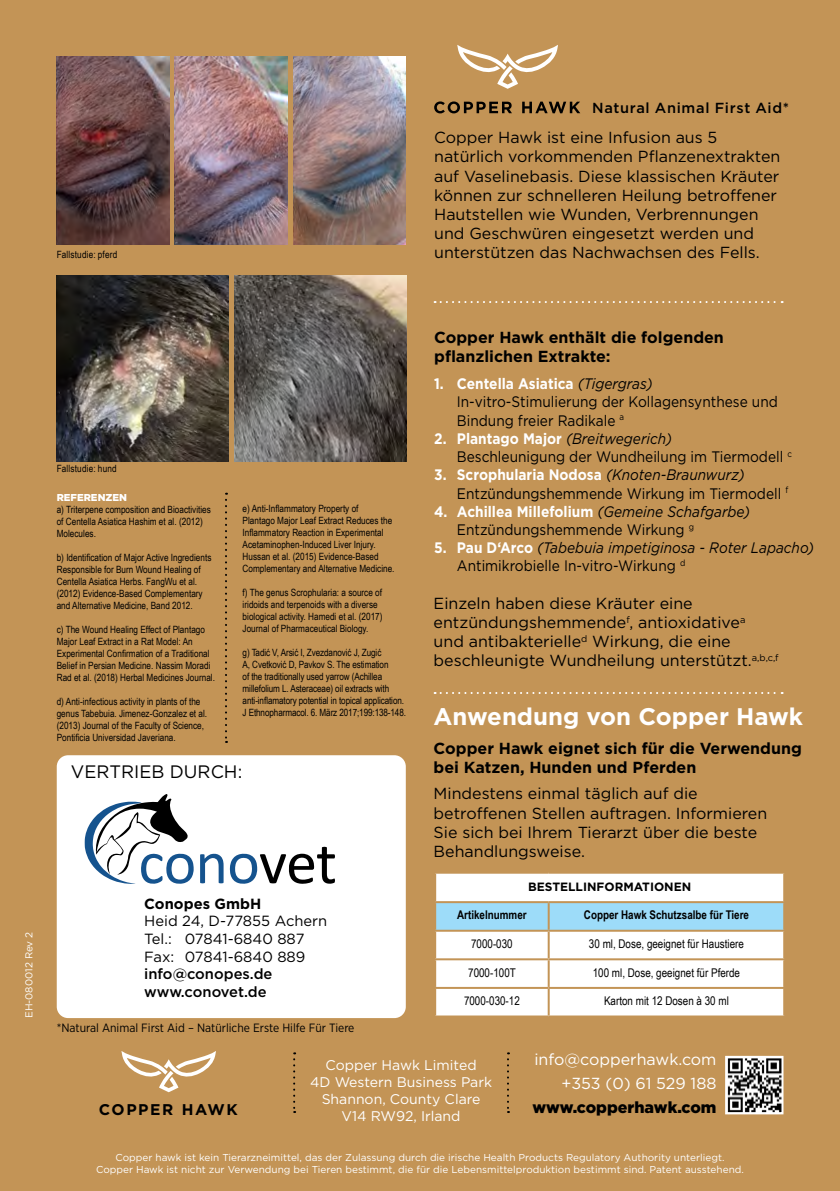
<style>
.page{position:relative;width:840px;height:1191px;background:#fff}
.page>*{position:absolute;margin:0;border:0;box-sizing:border-box;transform-origin:0 0}
.t1{font:700 24px "Gotham";color:#fff}
.t2{font:18px "Gotham";color:#000}
.t3{font:16px/19.2px "Gotham";color:#000}
.t4{font:700 16px/19.2px "Gotham";color:#000}
.t5{font:16px/24px "Gotham";color:#fff;text-align:right}
.t6{font:900 16px "Gotham";color:#000}
.t7{font:700 15.4px "Gotham";letter-spacing:.1em;color:#000}
.t8{font:15.2px/18.2px "Gotham";color:#000;scale:.9 1}
.t9{font:italic 15.2px/18.2px "Gotham";color:#000;scale:.9 1}
.t10{font:14.8px/17.6px "Gotham";color:#000}
.t11{font:500 14.8px/17.6px "Gotham";color:#000}
.t12{font:700 14.8px "Gotham";color:#000}
.t13{font:500 14.6px "Gotham";letter-spacing:.045em;color:#000}
.t14{font:14px/16.8px "Gotham";color:#fff;text-align:center}
.t15{font:12px "Arial Narrow";color:#000}
.t16{font:12px "Gotham Narrow";color:#000}
.t17{font:700 12px "Arial Narrow";color:#000}
.t18{font:700 12px "Gotham";color:#000}
.t19{font:10px/12px "Arial Narrow";color:#000}
.t20{font:10px/12px "Gotham";color:#fff;text-align:center}
.t21{font:10px "Arial Narrow";letter-spacing:.02em;color:#000}
.t22{font:900 10px "Gotham";color:#fff}
.s1{font-weight:700;color:#fff}
.s2{font-style:italic}
.s3{font-weight:700;font-style:normal;color:#fff}
.s4{font-style:normal}
</style>
<div class="page">
<div style="left:0;top:0;width:839px;height:1191px;background:#c39456"></div>
<svg style="left:434px;top:101px;width:146px;height:12px"></svg>
<svg style="left:457px;top:45px;width:100px;height:44px"></svg>
<svg style="left:121px;top:1051px;width:95px;height:41px"></svg>
<svg style="left:507px;top:1052px;width:1px;height:61px"></svg>
<svg style="left:293px;top:1052px;width:2px;height:61px"></svg>
<svg style="left:434px;top:692px;width:348px;height:2px"></svg>
<svg style="left:434px;top:301px;width:348px;height:2px"></svg>
<div style="left:57px;top:755px;width:348px;height:263px;background:#fff;border-radius:11px"></div>
<div style="left:436px;top:873px;width:346px;height:142px;background:#fff"></div>
<div style="left:436px;top:903px;width:346px;height:26px;background:#9ddcf9"></div>
<hr style="left:547px;top:931px;width:2px;height:27px;background:#c39456">
<hr style="left:434px;top:958px;width:114px;height:2px;background:#c39456">
<hr style="left:548px;top:958px;width:236px;height:2px;background:#c39456">
<hr style="left:547px;top:960px;width:2px;height:27px;background:#c39456">
<hr style="left:434px;top:987px;width:114px;height:2px;background:#c39456">
<hr style="left:548px;top:987px;width:236px;height:2px;background:#c39456">
<hr style="left:547px;top:989px;width:2px;height:26px;background:#c39456">
<hr style="left:434px;top:901px;width:114px;height:2px;background:#c39456">
<hr style="left:548px;top:901px;width:236px;height:2px;background:#c39456">
<hr style="left:547px;top:903px;width:2px;height:26px;background:#c39456">
<hr style="left:434px;top:929px;width:114px;height:2px;background:#c39456">
<hr style="left:548px;top:929px;width:236px;height:2px;background:#c39456">
<svg style="left:225px;top:493px;width:2px;height:250px"></svg>
<img style="left:57px;top:57px;width:112px;height:187px">
<img style="left:57px;top:275px;width:171px;height:186px">
<img style="left:234px;top:275px;width:172px;height:186px">
<img style="left:175px;top:57px;width:112px;height:187px">
<img style="left:293px;top:57px;width:112px;height:187px">
<svg style="left:725px;top:1055px;width:59px;height:60px;background:#949391"></svg>
<svg style="left:200px;top:853px;width:23px;height:30px"></svg>
<svg style="left:230px;top:846px;width:104px;height:37px"></svg>
<svg style="left:85px;top:794px;width:108px;height:89px"></svg>
<p class="t21" style="left:57px;top:247px;width:62px">Fallstudie: pferd</p>
<h3 class="t13" style="left:591px;top:98px;width:198px">Natural Animal First Aid*</h3>
<p class="t3" style="left:434px;top:128px;width:347px">Copper Hawk ist eine Infusion aus 5 natürlich vorkommenden Pflanzenextrakten auf Vaselinebasis. Diese klassischen Kräuter können zur schnelleren Heilung betroffener Hautstellen wie Wunden, Verbrennungen und Geschwüren eingesetzt werden und unterstützen das Nachwachsen des Fells.</p>
<p class="t20" style="left:23px;top:1018px;width:88px;rotate:-90deg">EH-080012 Rev 2</p>
<p class="t21" style="left:57px;top:461px;width:61px">Fallstudie: hund</p>
<p class="t22" style="left:57px;top:490px;width:72px">REFERENZEN</p>
<p class="t19" style="left:57px;top:503px;width:156px">a) Triterpene composition and Bioactivities of Centella Asiatica Hashim et al. (2012)<br>Molecules.</p>
<p class="t19" style="left:57px;top:551px;width:156px">b) Identification of Major Active Ingredients Responsible for Burn Wound Healing of Centella Asiatica Herbs. FangWu et al. (2012) Evidence-Based Complementary and Alternative Medicine, Band 2012.</p>
<p class="t19" style="left:57px;top:623px;width:160px">c) The Wound Healing Effect of Plantago Major Leaf Extract in a Rat Model: An Experimental Confirmation of a Traditional Belief in Persian Medicine. Nassim Moradi Rad et al. (2018) Herbal Medicines Journal.</p>
<p class="t19" style="left:57px;top:695px;width:152px">d) Anti-infectious activity in plants of the genus Tabebuia. Jimenez-Gonzalez et al. (2013) Journal of the Faculty of Science, Pontificia Universidad Javeriana.</p>
<p class="t19" style="left:242px;top:502px;width:153px">e) Anti-Inflammatory Property of<br>Plantago Major Leaf Extract Reduces the Inflammatory Reaction in Experimental Acetaminophen-Induced Liver Injury.<br>Hussan et al. (2015) Evidence-Based Complementary and Alternative Medicine.</p>
<p class="t19" style="left:242px;top:586px;width:141px">f) The genus Scrophularia: a source of iridoids and terpenoids with a diverse biological activity. Hamedi et al. (2017)<br>Journal of Pharmaceutical Biology.</p>
<p class="t19" style="left:242px;top:646px;width:165px">g) Tadić V, Arsić I, Zvezdanović J, Zugić<br>A, Cvetković D, Pavkov S. The estimation<br>of the traditionally used yarrow (Achillea millefolium L. Asteraceae) oil extracts with anti-inflamatory potential in topical application.<br>J Ethnopharmacol. 6. März 2017;199:138-148.</p>
<h2 class="t2" style="left:71px;top:760px;width:173px">VERTRIEB DURCH:</h2>
<h3 class="t12" style="left:144px;top:893px;width:118px">Conopes GmbH</h3>
<h3 class="t10" style="left:144px;top:912px;width:184px">Heid 24, D-77855 Achern<br>Tel.: 07841-6840 887<br>Fax: 07841-6840 889</h3>
<h3 class="t11" style="left:144px;top:965px;width:130px">info@conopes.de www.conovet.de</h3>
<p class="t16" style="left:57px;top:1020px;width:299px">*Natural Animal First Aid – Natürliche Erste Hilfe Für Tiere</p>
<h3 class="t4" style="left:434px;top:328px;width:291px">Copper Hawk enthält die folgenden pflanzlichen Extrakte:</h3>
<h3 class="t8" style="left:456px;top:374px;width:358px;text-indent:-23px"><span class="s1">1. Centella Asiatica</span> <span class="s2">(Tigergras)<br></span>In-vitro-Stimulierung der Kollagensynthese und<br>Bindung freier Radikale <sup>a</sup></h3>
<h3 class="t8" style="left:456px;top:429px;width:373px;text-indent:-23px"><span class="s1">2. Plantago Major</span> <span class="s2">(Breitwegerich)<br></span>Beschleunigung der Wundheilung im Tiermodell <sup>c</sup></h3>
<h3 class="t8" style="left:456px;top:465px;width:369px;text-indent:-23px"><span class="s1">3. Scrophularia Nodosa</span> <span class="s2">(Knoten-Braunwurz)<br></span>Entzündungshemmende Wirkung im Tiermodell <sup>f</sup></h3>
<h3 class="t8" style="left:456px;top:502px;width:327px;text-indent:-23px"><span class="s1">4. Achillea Millefolium</span> <span class="s2">(Gemeine Schafgarbe)<br></span>Entzündungshemmende Wirkung <sup>g</sup></h3>
<h3 class="t9" style="left:456px;top:538px;width:398px;text-indent:-23px"><span class="s3">5. Pau D‘Arco</span> (Tabebuia impetiginosa - Roter Lapacho)<br><span class="s4">Antimikrobielle In-vitro-Wirkung</span> <sup>d</sup></h3>
<h3 class="t3" style="left:433px;top:593px;width:346px">Einzeln haben diese Kräuter eine entzündungshemmende<sup>f</sup>, antioxidative<sup>a </sup>und antibakterielle<sup>d</sup> Wirkung, die eine beschleunigte Wundheilung unterstützt.<sup>a,b,c,f</sup></h3>
<h1 class="t1" style="left:433px;top:700px;width:371px">Anwendung von Copper Hawk</h1>
<h3 class="t4" style="left:433px;top:738px;width:369px">Copper Hawk eignet sich für die Verwendung bei Katzen, Hunden und Pferden</h3>
<h3 class="t3" style="left:433px;top:783px;width:335px">Mindestens einmal täglich auf die betroffenen Stellen auftragen. Informieren Sie sich bei Ihrem Tierarzt über die beste Behandlungsweise.</h3>
<p class="t18" style="left:528px;top:878px;width:164px">BESTELLINFORMATIONEN</p>
<p class="t17" style="left:457px;top:906px;width:71px">Artikelnummer</p>
<p class="t17" style="left:583px;top:906px;width:166px">Copper Hawk Schutzsalbe für Tiere</p>
<p class="t15" style="left:471px;top:935px;width:43px">7000-030</p>
<p class="t15" style="left:588px;top:935px;width:156px">30 ml, Dose, geeignet für Haustiere</p>
<p class="t15" style="left:468px;top:963px;width:49px">7000-100T</p>
<p class="t15" style="left:592px;top:963px;width:149px">100 ml, Dose, geeignet für Pferde</p>
<p class="t15" style="left:463px;top:992px;width:57px">7000-030-12</p>
<p class="t15" style="left:603px;top:992px;width:126px">Karton mit 12 Dosen à 30 ml</p>
<h3 class="t5" style="left:534px;top:1047px;width:183px">info@copperhawk.com +353 (0) 61 529 188</h3>
<h3 class="t6" style="left:532px;top:1096px;width:185px">www.copperhawk.com</h3>
<h3 class="t14" style="left:310px;top:1056px;width:183px">Copper Hawk Limited<br>4D Western Business Park<br>Shannon, County Clare<br>V14 RW92, Irland</h3>
<p class="t20" style="left:96px;top:1150px;width:649px">Copper hawk ist kein Tierarzneimittel, das der Zulassung durch die irische Health Products Regulatory Authority unterliegt.<br>Copper Hawk ist nicht zur Verwendung bei Tieren bestimmt, die für die Lebensmittelproduktion bestimmt sind. Patent ausstehend.</p>
<h3 class="t7" style="left:99px;top:1099px;width:140px">COPPER HAWK</h3>
</div>
